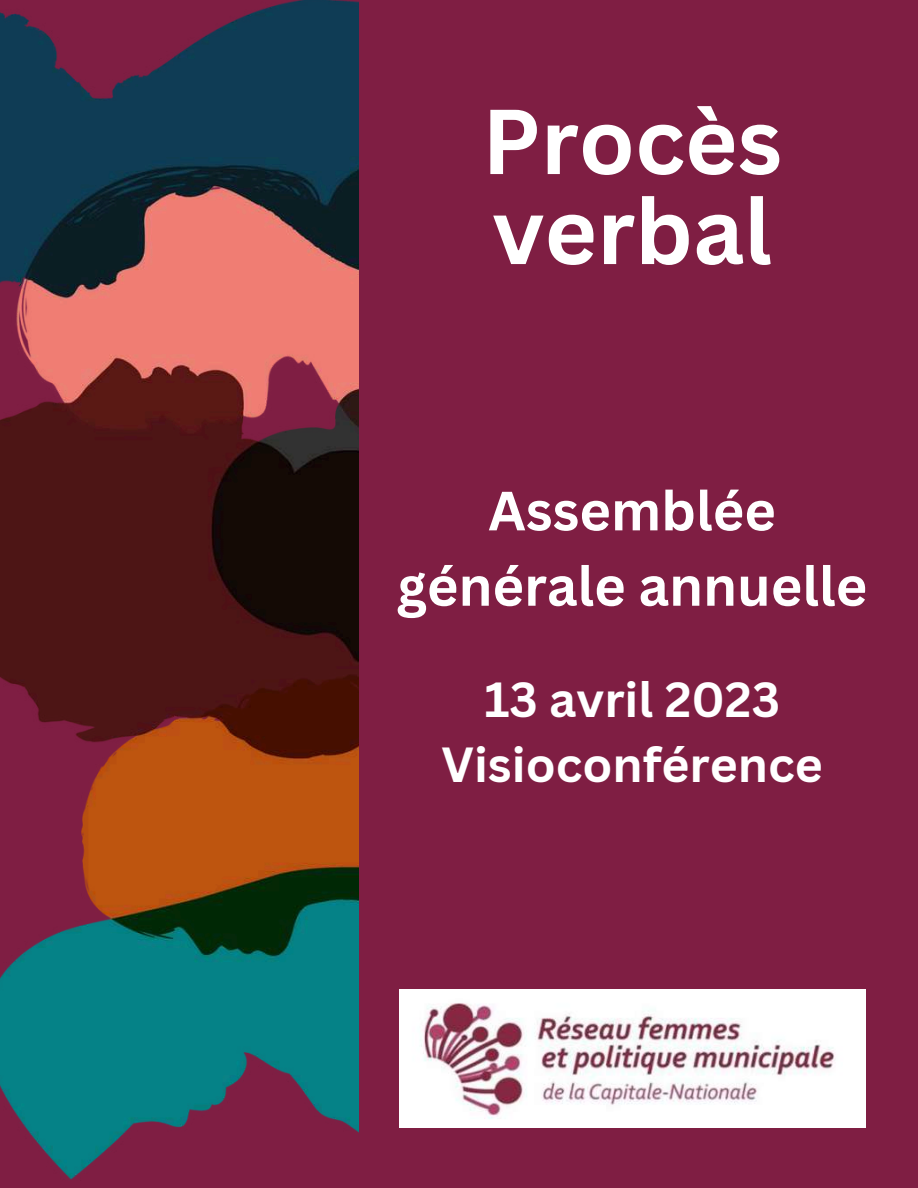
<style>
.page{position:relative;width:918px;height:1188px;background:#7f1e43}
.page>*{position:absolute;margin:0;border:0;box-sizing:border-box;transform-origin:0 0}
.t1{font:700 90px/90px "Canva Sans";color:#fff}
.t2{font:700 54px/75.3px "Canva Sans";color:#fff;text-align:center}
.t3{font:700 48px/65.2px "Canva Sans";color:#fff;text-align:center}
</style>
<div class="page">
<img style="left:0;top:0;width:359px;height:1180px">
<img style="left:399px;top:990px;width:466px;height:137px">
<h1 class="t1" style="left:482px;top:94px;width:302px">Procès verbal</h1>
<p class="t2" style="left:397px;top:472px;width:472px">Assemblée générale annuelle</p>
<p class="t3" style="left:442px;top:665px;width:383px">13 avril 2023<br>Visioconférence</p>
</div>
